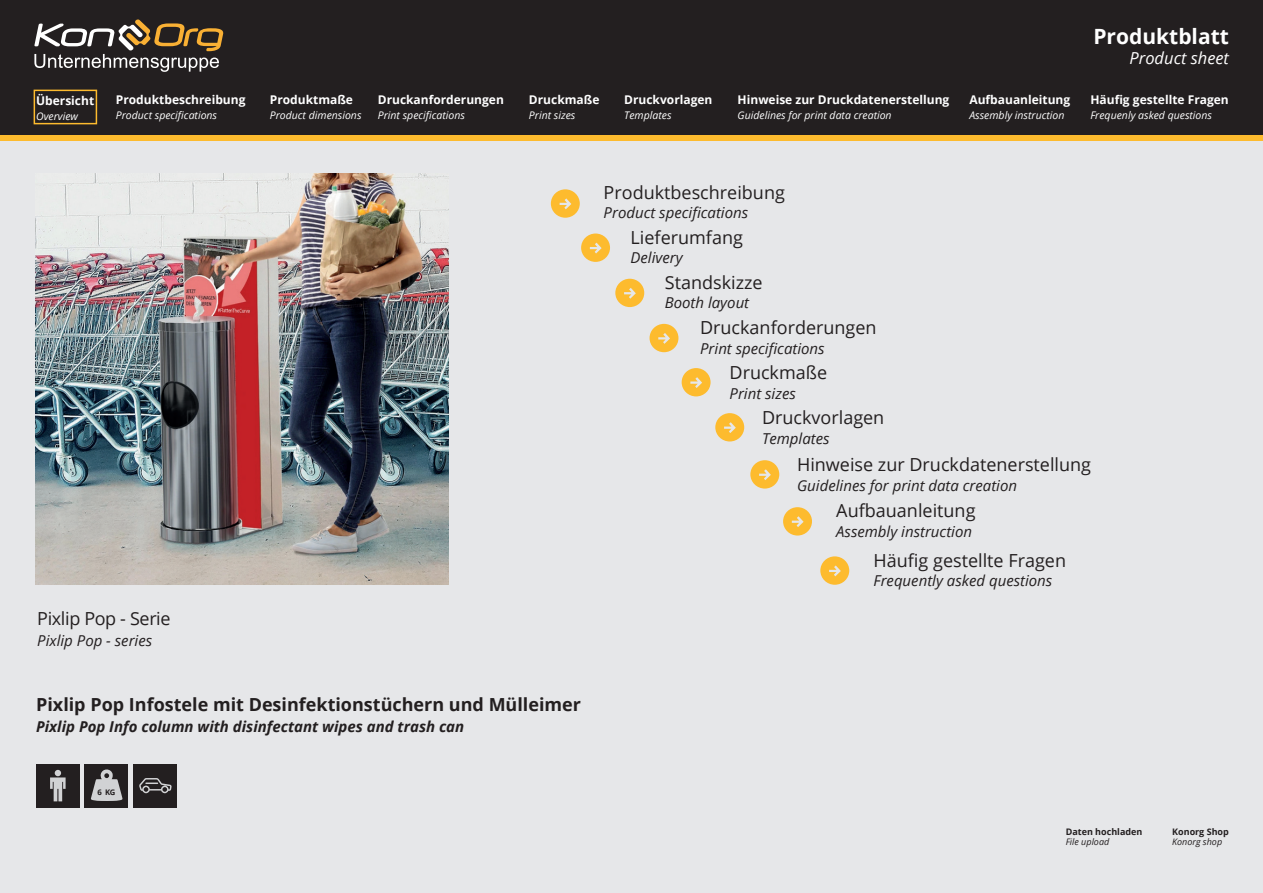
<style>
.page{position:relative;width:1263px;height:893px;background:#e6e7e9}
.page>*{position:absolute;margin:0;border:0;box-sizing:border-box;transform-origin:0 0}
.t1{font:700 21px "Open Sans";color:#fff}
.t2{font:18px "Open Sans";color:#231f20}
.t3{font:700 18px "Open Sans";color:#231f20}
.t4{font:18px "Open Sans";letter-spacing:-.02em;color:#231f20}
.t5{font:italic 16.5px "Open Sans";color:#fff}
.t6{font:italic 15px "Open Sans";color:#231f20}
.t7{font:italic 700 15px "Open Sans";color:#231f20}
.t8{font:700 12px "Open Sans";color:#fff}
.t9{font:italic 10.5px "Open Sans";color:#fff}
.t10{font:700 9px "Open Sans";color:#231f20}
.t11{font:italic 9px "Open Sans";color:#231f20}
.t12{font:700 7.65px "Open Sans";color:#231f20}
</style>
<div class="page">
<div style="left:0;top:0;width:1263px;height:140px;background:#231f20"></div>
<div style="left:0;top:135px;width:1263px;height:6px;background:#fdbb2e"></div>
<svg style="left:34px;top:19px;width:190px;height:53px"></svg>
<div style="left:34px;top:90px;width:63px;height:34px;border:2px solid #fdbb2e"></div>
<svg style="left:551px;top:189px;width:29px;height:29px"></svg>
<svg style="left:581px;top:234px;width:29px;height:28px"></svg>
<svg style="left:615px;top:279px;width:29px;height:28px"></svg>
<svg style="left:649px;top:324px;width:29px;height:28px"></svg>
<svg style="left:682px;top:368px;width:28px;height:28px"></svg>
<svg style="left:715px;top:413px;width:29px;height:28px"></svg>
<svg style="left:750px;top:460px;width:29px;height:29px"></svg>
<svg style="left:783px;top:507px;width:29px;height:29px"></svg>
<svg style="left:820px;top:556px;width:29px;height:29px"></svg>
<div style="left:36px;top:764px;width:44px;height:43px;background:#231f20"></div>
<div style="left:133px;top:764px;width:44px;height:43px;background:#231f20"></div>
<svg style="left:50px;top:770px;width:16px;height:31px"></svg>
<svg style="left:139px;top:778px;width:33px;height:15px"></svg>
<div style="left:84px;top:764px;width:44px;height:43px;background:#231f20"></div>
<svg style="left:91px;top:769px;width:32px;height:32px"></svg>
<img style="left:35px;top:173px;width:414px;height:412px">
<p class="t8" style="left:36px;top:92px;width:60px">Übersicht</p>
<p class="t9" style="left:36px;top:109px;width:43px">Overview</p>
<p class="t8" style="left:116px;top:91px;width:131px">Produktbeschreibung</p>
<p class="t9" style="left:116px;top:108px;width:103px">Product specifications</p>
<p class="t8" style="left:270px;top:91px;width:85px">Produktmaße</p>
<p class="t9" style="left:270px;top:108px;width:93px">Product dimensions</p>
<p class="t8" style="left:378px;top:91px;width:128px">Druckanforderungen</p>
<p class="t9" style="left:378px;top:108px;width:89px">Print specifications</p>
<p class="t4" style="left:37px;top:606px;width:135px">Pixlip Pop - Serie</p>
<p class="t6" style="left:37px;top:630px;width:117px">Pixlip Pop - series</p>
<p class="t8" style="left:529px;top:91px;width:72px">Druckmaße</p>
<p class="t9" style="left:529px;top:108px;width:48px">Print sizes</p>
<p class="t8" style="left:624px;top:91px;width:90px">Druckvorlagen</p>
<p class="t9" style="left:624px;top:108px;width:49px">Templates</p>
<p class="t8" style="left:738px;top:91px;width:213px">Hinweise zur Druckdatenerstellung</p>
<p class="t9" style="left:738px;top:108px;width:156px">Guidelines for print data creation</p>
<p class="t8" style="left:969px;top:91px;width:102px">Aufbauanleitung</p>
<p class="t9" style="left:969px;top:108px;width:97px">Assembly instruction</p>
<h1 class="t1" style="left:1093px;top:22px;width:137px">Produktblatt</h1>
<p class="t5" style="left:1129px;top:47px;width:101px">Product sheet</p>
<p class="t8" style="left:1090px;top:91px;width:140px">Häufig gestellte Fragen</p>
<p class="t9" style="left:1090px;top:108px;width:123px">Frequenly asked questions</p>
<p class="t2" style="left:604px;top:180px;width:183px">Produktbeschreibung</p>
<p class="t6" style="left:604px;top:203px;width:146px">Product specifications</p>
<p class="t2" style="left:631px;top:225px;width:114px">Lieferumfang</p>
<p class="t6" style="left:631px;top:247px;width:54px">Delivery</p>
<p class="t2" style="left:665px;top:270px;width:99px">Standskizze</p>
<p class="t6" style="left:665px;top:293px;width:86px">Booth layout</p>
<p class="t2" style="left:700px;top:315px;width:178px">Druckanforderungen</p>
<p class="t6" style="left:700px;top:338px;width:126px">Print specifications</p>
<p class="t2" style="left:729px;top:360px;width:99px">Druckmaße</p>
<p class="t6" style="left:729px;top:383px;width:68px">Print sizes</p>
<p class="t2" style="left:762px;top:405px;width:124px">Druckvorlagen</p>
<p class="t6" style="left:762px;top:428px;width:69px">Templates</p>
<p class="t2" style="left:797px;top:453px;width:296px">Hinweise zur Druckdatenerstellung</p>
<p class="t6" style="left:797px;top:475px;width:222px">Guidelines for print data creation</p>
<p class="t2" style="left:836px;top:499px;width:141px">Aufbauanleitung</p>
<p class="t6" style="left:836px;top:521px;width:137px">Assembly instruction</p>
<p class="t2" style="left:873px;top:548px;width:194px">Häufig gestellte Fragen</p>
<p class="t6" style="left:873px;top:570px;width:180px">Frequently asked questions</p>
<p class="t3" style="left:36px;top:691px;width:546px">Pixlip Pop Infostele mit Desinfektionstüchern und Mülleimer</p>
<p class="t7" style="left:36px;top:716px;width:430px">Pixlip Pop Info column with disinfectant wipes and trash can</p>
<p class="t12" style="left:98px;top:787px;width:19px">6 KG</p>
<p class="t10" style="left:1066px;top:825px;width:78px">Daten hochladen</p>
<p class="t11" style="left:1066px;top:836px;width:45px">File upload</p>
<p class="t10" style="left:1172px;top:825px;width:58px">Konorg Shop</p>
<p class="t11" style="left:1172px;top:836px;width:52px">Konorg shop</p>
</div>
